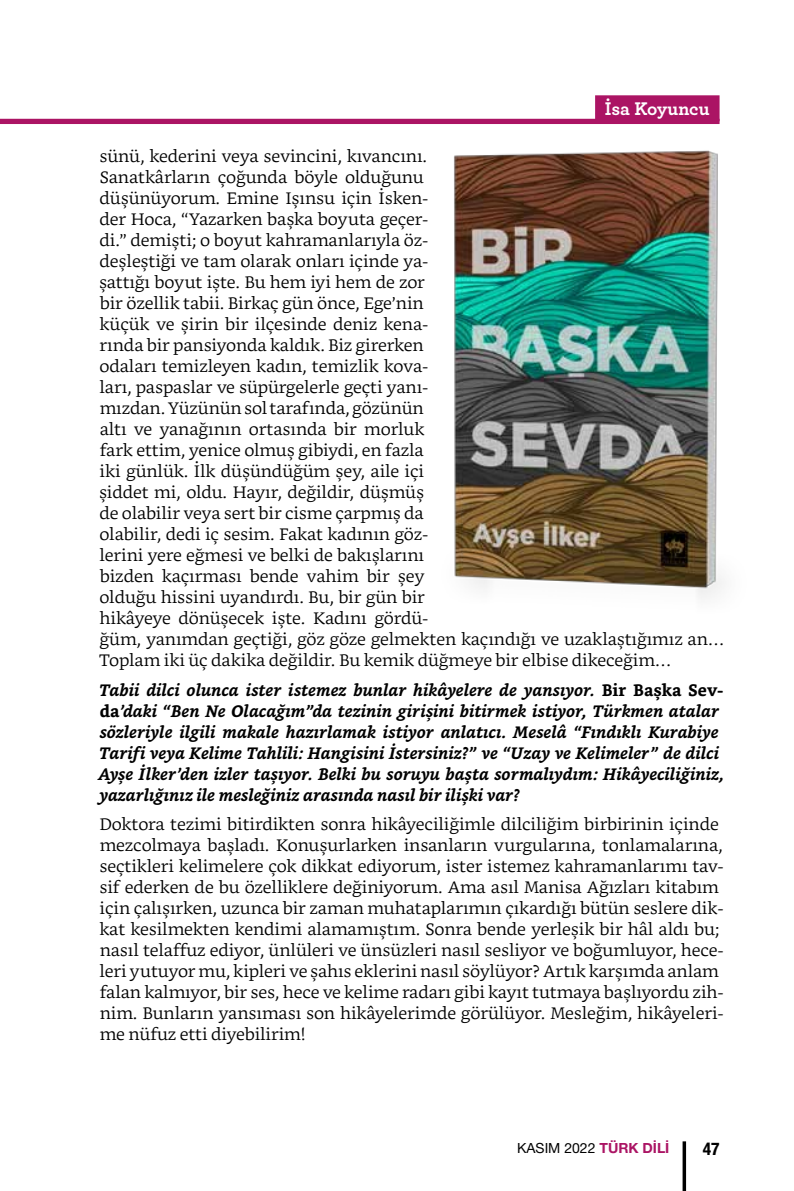
<style>
.page{position:relative;width:794px;height:1191px;background:#fff}
.page>*{position:absolute;margin:0;border:0;box-sizing:border-box;transform-origin:0 0}
.t1{font:700 19.25px "Archer";letter-spacing:-.005em;color:#fff}
.t2{font:700 condensed 17.5px "Helvetica Neue LT Pro";color:#000}
.t3{font:300 16.62px/21px "Bookerly";color:#000}
.t4{font:italic 700 16.62px/21px "Bookerly";color:#000}
.t5{font:14px "Helvetica Neue LT Pro";color:#000}
.s1{color:#ab1464}
.s2{font-style:normal}
.s3{font-weight:700;color:#ab1464}
</style>
<div class="page">
<div style="left:0;top:119px;width:719px;height:5px;background:#ab1464"></div>
<svg style="left:682px;top:1141px;width:4px;height:50px"></svg>
<div style="left:595px;top:95px;width:124px;height:26px;background:#ab1464"></div>
<img style="left:454px;top:150px;width:270px;height:449px">
<p class="t1" style="left:595px;top:94px;width:126px"><span class="s1">..</span>İsa Koyuncu<span class="s1">..</span></p>
<p class="t3" style="left:99px;top:146px;width:627px">sünü, kederini veya sevincini, kıvancını.<br>Sanatkârların çoğunda böyle olduğunu<br>düşünüyorum. Emine Işınsu için İsken-<br>der Hoca, “Yazarken başka boyuta geçer-<br>di.” demişti; o boyut kahramanlarıyla öz-<br>deşleştiği ve tam olarak onları içinde ya-<br>şattığı boyut işte. Bu hem iyi hem de zor<br>bir özellik tabii. Birkaç gün önce, Ege’nin<br>küçük ve şirin bir ilçesinde deniz kena-<br>rında bir pansiyonda kaldık. Biz girerken<br>odaları temizleyen kadın, temizlik kova-<br>ları, paspaslar ve süpürgelerle geçti yanı-<br>mızdan. Yüzünün sol tarafında, gözünün<br>altı ve yanağının ortasında bir morluk<br>fark ettim, yenice olmuş gibiydi, en fazla<br>iki günlük. İlk düşündüğüm şey, aile içi<br>şiddet mi, oldu. Hayır, değildir, düşmüş<br>de olabilir veya sert bir cisme çarpmış da<br>olabilir, dedi iç sesim. Fakat kadının göz-<br>lerini yere eğmesi ve belki de bakışlarını<br>bizden kaçırması bende vahim bir şey<br>olduğu hissini uyandırdı. Bu, bir gün bir<br>hikâyeye dönüşecek işte. Kadını gördü-<br>ğüm, yanımdan geçtiği, göz göze gelmekten kaçındığı ve uzaklaştığımız an… Toplam iki üç dakika değildir. Bu kemik düğmeye bir elbise dikeceğim…</p>
<p class="t4" style="left:98px;top:679px;width:627px">Tabii dilci olunca ister istemez bunlar hikâyelere de yansıyor. <span class="s2">Bir Başka Sev&shy;da</span>’daki “Ben Ne Olacağım”da tezinin girişini bitirmek istiyor, Türkmen atalar sözleriyle ilgili makale hazırlamak istiyor anlatıcı. Meselâ “Fındıklı Kurabiye Tarifi veya Kelime Tahlili: Hangisini İstersiniz?” ve “Uzay ve Kelimeler” de dilci Ayşe İlker’den izler taşıyor. Belki bu soruyu başta sormalıydım: Hikâyeciliğiniz, yazarlığınız ile mesleğiniz arasında nasıl bir ilişki var?</p>
<p class="t3" style="left:99px;top:814px;width:626px">Doktora tezimi bitirdikten sonra hikâyeciliğimle dilciliğim birbirinin içinde mezcolmaya başladı. Konuşurlarken insanların vurgularına, tonlamalarına, seçtikleri kelimelere çok dikkat ediyorum, ister istemez kahramanlarımı tav&shy;sif ederken de bu özelliklere değiniyorum. Ama asıl Manisa Ağızları kitabım için çalışırken, uzunca bir zaman muhataplarımın çıkardığı bütün seslere dik&shy;kat kesilmekten kendimi alamamıştım. Sonra bende yerleşik bir hâl aldı bu; nasıl telaffuz ediyor, ünlüleri ve ünsüzleri nasıl sesliyor ve boğumluyor, hece&shy;leri yutuyor mu, kipleri ve şahıs eklerini nasıl söylüyor? Artık karşımda anlam falan kalmıyor, bir ses, hece ve kelime radarı gibi kayıt tutmaya başlıyordu zih&shy;nim. Bunların yansıması son hikâyelerimde görülüyor. Mesleğim, hikâyeleri&shy;me nüfuz etti diyebilirim!</p>
<p class="t5" style="left:517px;top:1139px;width:154px">KASIM 2022 <span class="s3">TÜRK DİLİ</span></p>
<p class="t2" style="left:702px;top:1138px;width:18px">47</p>
</div>
